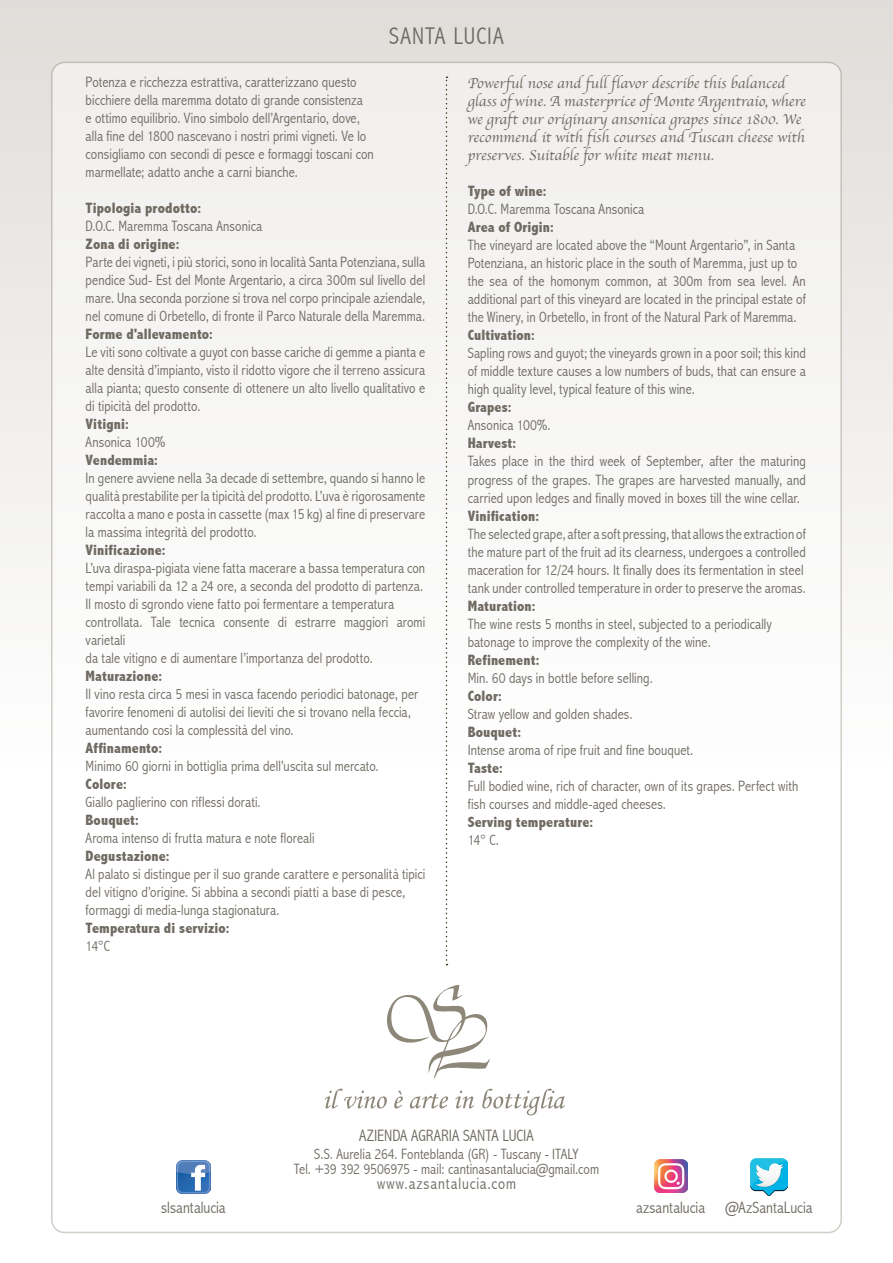
<style>
.page{position:relative;width:893px;height:1263px;background:#fff}
.page>*{position:absolute;margin:0;border:0;box-sizing:border-box;transform-origin:0 0}
.t1{font:300 condensed 24.15px "Abadi";letter-spacing:.045em;color:#6f6a62}
.t2{font:300 condensed 16.5px "Abadi";letter-spacing:.005em;color:#6f6a62}
.t3{font:300 condensed 16.5px "Abadi";letter-spacing:.055em;color:#6f6a62}
.t4{font:300 condensed 15px/18px "Abadi";letter-spacing:.005em;color:#6f6a62}
.t5{font:800 condensed 15px "Abadi";letter-spacing:.01em;color:#6f6a62}
.t6{font:15px/18px "Apple Chancery";color:#6f6a62}
</style>
<div class="page">
<div style="left:0;top:0;width:893px;height:1263px;background:linear-gradient(to bottom,#e4e2de,#fff)"></div>
<div style="left:52px;top:62px;width:789px;height:1170px;background:#fff;border-radius:13px"></div>
<svg style="left:446px;top:77px;width:1px;height:888px"></svg>
<svg style="left:387px;top:985px;width:103px;height:94px"></svg>
<svg style="left:325px;top:1089px;width:62px;height:20px"></svg>
<svg style="left:394px;top:1091px;width:9px;height:17px"></svg>
<svg style="left:410px;top:1093px;width:38px;height:15px"></svg>
<svg style="left:455px;top:1090px;width:19px;height:18px"></svg>
<svg style="left:482px;top:1089px;width:83px;height:26px"></svg>
<img style="left:177px;top:1160px;width:33px;height:34px">
<img style="left:750px;top:1158px;width:38px;height:38px">
<img style="left:654px;top:1159px;width:33px;height:34px">
<h1 class="t1" style="left:389px;top:22px;width:116px">SANTA LUCIA</h1>
<p class="t4" style="left:86px;top:73px;width:290px">Potenza e ricchezza estrattiva, caratterizzano questo bicchiere della maremma dotato di grande consistenza<br>e ottimo equilibrio. Vino simbolo dell’Argentario, dove, alla fine del 1800 nascevano i nostri primi vigneti. Ve lo consigliamo con secondi di pesce e formaggi toscani con marmellate; adatto anche a carni bianche.</p>
<p class="t5" style="left:86px;top:199px;width:117px">Tipologia prodotto:</p>
<p class="t4" style="left:86px;top:217px;width:178px">D.O.C. Maremma Toscana Ansonica</p>
<p class="t5" style="left:86px;top:235px;width:96px">Zona di origine:</p>
<p class="t4" style="left:86px;top:253px;width:341px;text-align:justify">Parte dei vigneti, i più storici, sono in località Santa Potenziana, sulla pendice Sud- Est del Monte Argentario, a circa 300m sul livello del mare. Una seconda porzione si trova nel corpo principale aziendale, nel comune di Orbetello, di fronte il Parco Naturale della Maremma.</p>
<p class="t5" style="left:86px;top:325px;width:129px">Forme d'allevamento:</p>
<p class="t4" style="left:86px;top:343px;width:341px;text-align:justify">Le viti sono coltivate a guyot con basse cariche di gemme a pianta e alte densità d’impianto, visto il ridotto vigore che il terreno assicura alla pianta; questo consente di ottenere un alto livello qualitativo e di tipicità del prodotto.</p>
<p class="t5" style="left:86px;top:415px;width:45px">Vitigni:</p>
<p class="t4" style="left:86px;top:433px;width:81px">Ansonica 100%</p>
<p class="t5" style="left:86px;top:451px;width:74px">Vendemmia:</p>
<p class="t4" style="left:86px;top:469px;width:341px;text-align:justify">In genere avviene nella 3a decade di settembre, quando si hanno le qualità prestabilite per la tipicità del prodotto. L’uva è rigorosamente raccolta a mano e posta in cassette (max 15 kg) al fine di preservare la massima integrità del prodotto.</p>
<p class="t5" style="left:86px;top:541px;width:82px">Vinificazione:</p>
<p class="t4" style="left:86px;top:559px;width:341px">L’uva diraspa-pigiata viene fatta macerare a bassa temperatura con tempi variabili da 12 a 24 ore, a seconda del prodotto di partenza.<br>Il mosto di sgrondo viene fatto poi fermentare a temperatura controllata. Tale tecnica consente di estrarre maggiori aromi varietali<br>da tale vitigno e di aumentare l’importanza del prodotto.</p>
<p class="t5" style="left:86px;top:667px;width:78px">Maturazione:</p>
<p class="t4" style="left:86px;top:685px;width:334px">Il vino resta circa 5 mesi in vasca facendo periodici batonage, per favorire fenomeni di autolisi dei lieviti che si trovano nella feccia, aumentando così la complessità del vino.</p>
<p class="t5" style="left:86px;top:739px;width:78px">Affinamento:</p>
<p class="t4" style="left:86px;top:757px;width:294px">Minimo 60 giorni in bottiglia prima dell’uscita sul mercato.</p>
<p class="t5" style="left:86px;top:775px;width:43px">Colore:</p>
<p class="t4" style="left:86px;top:793px;width:176px">Giallo paglierino con riflessi dorati.</p>
<p class="t5" style="left:86px;top:811px;width:55px">Bouquet:</p>
<p class="t4" style="left:86px;top:829px;width:230px">Aroma intenso di frutta matura e note floreali</p>
<p class="t5" style="left:86px;top:847px;width:86px">Degustazione:</p>
<p class="t4" style="left:86px;top:865px;width:341px">Al palato si distingue per il suo grande carattere e personalità tipici del vitigno d’origine. Si abbina a secondi piatti a base di pesce, formaggi di media-lunga stagionatura.</p>
<p class="t5" style="left:86px;top:919px;width:146px">Temperatura di servizio:</p>
<p class="t4" style="left:86px;top:937px;width:26px">14°C</p>
<p class="t6" style="left:468px;top:75px;width:340px">Powerful nose and full flavor describe this balanced glass of wine. A masterprice of Monte Argentraio, where we graft our originary ansonica grapes since 1800. We recommend it with fish courses and Tuscan cheese with preserves. Suitable for white meat menu.</p>
<p class="t5" style="left:468px;top:183px;width:81px">Type of wine:</p>
<p class="t4" style="left:468px;top:200px;width:178px">D.O.C. Maremma Toscana Ansonica</p>
<p class="t5" style="left:468px;top:219px;width:88px">Area of Origin:</p>
<p class="t4" style="left:468px;top:236px;width:340px">The vineyard are located above the “Mount Argentario”, in Santa Potenziana, an historic place in the south of Maremma, just up to the sea of the homonym common, at 300m from sea level. An additional part of this vineyard are located in the principal estate of the Winery, in Orbetello, in front of the Natural Park of Maremma.</p>
<p class="t5" style="left:468px;top:327px;width:69px">Cultivation:</p>
<p class="t4" style="left:468px;top:344px;width:340px;text-align:justify">Sapling rows and guyot; the vineyards grown in a poor soil; this kind of middle texture causes a low numbers of buds, that can ensure a high quality level, typical feature of this wine.</p>
<p class="t5" style="left:468px;top:399px;width:46px">Grapes:</p>
<p class="t4" style="left:468px;top:416px;width:84px">Ansonica 100%.</p>
<p class="t5" style="left:468px;top:435px;width:50px">Harvest:</p>
<p class="t4" style="left:468px;top:452px;width:340px;text-align:justify">Takes place in the third week of September, after the maturing progress of the grapes. The grapes are harvested manually, and carried upon ledges and finally moved in boxes till the wine cellar.</p>
<p class="t5" style="left:468px;top:507px;width:73px">Vinification:</p>
<p class="t4" style="left:468px;top:524px;width:340px">The selected grape, after a soft pressing, that allows the extraction of the mature part of the fruit ad its clearness, undergoes a controlled maceration for 12/24 hours. It finally does its fermentation in steel tank under controlled temperature in order to preserve the aromas.</p>
<p class="t5" style="left:468px;top:597px;width:70px">Maturation:</p>
<p class="t4" style="left:468px;top:614px;width:306px">The wine rests 5 months in steel, subjected to a periodically batonage to improve the complexity of the wine.</p>
<p class="t5" style="left:468px;top:651px;width:73px">Refinement:</p>
<p class="t4" style="left:468px;top:668px;width:187px">Min. 60 days in bottle before selling.</p>
<p class="t5" style="left:468px;top:687px;width:36px">Color:</p>
<p class="t4" style="left:468px;top:704px;width:166px">Straw yellow and golden shades.</p>
<p class="t5" style="left:468px;top:723px;width:55px">Bouquet:</p>
<p class="t4" style="left:468px;top:740px;width:227px">Intense aroma of ripe fruit and fine bouquet.</p>
<p class="t5" style="left:468px;top:759px;width:37px">Taste:</p>
<p class="t4" style="left:468px;top:776px;width:332px">Full bodied wine, rich of character, own of its grapes. Perfect with fish courses and middle-aged cheeses.</p>
<p class="t5" style="left:468px;top:813px;width:127px">Serving temperature:</p>
<p class="t4" style="left:468px;top:830px;width:33px">14° C.</p>
<p class="t2" style="left:359px;top:1125px;width:176px">AZIENDA AGRARIA SANTA LUCIA</p>
<p class="t4" style="left:294px;top:1146px;width:307px;line-height:15px;text-align:center">S.S. Aurelia 264. Fonteblanda (GR) - Tuscany - ITALY<br>Tel. +39 392 9506975 - mail: cantinasantalucia@gmail.com</p>
<p class="t3" style="left:377px;top:1173px;width:140px">www.azsantalucia.com</p>
<p class="t2" style="left:161px;top:1198px;width:66px">slsantalucia</p>
<p class="t2" style="left:636px;top:1198px;width:178px">azsantalucia @AzSantaLucia</p>
</div>
